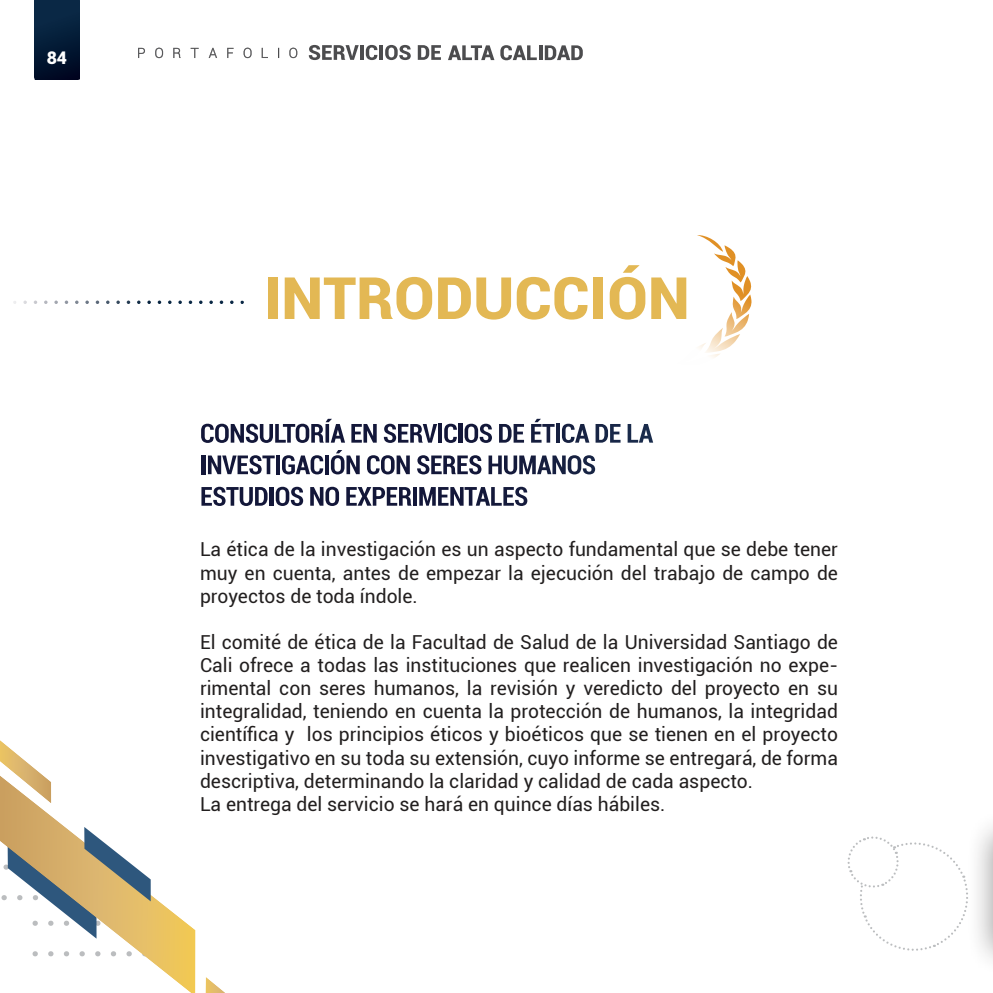
<style>
.page{position:relative;width:993px;height:993px;background:#fff}
.page>*{position:absolute;margin:0;border:0;box-sizing:border-box;transform-origin:0 0}
.t1{font:900 58.27px "Roboto";color:#e3b854}
.t2{font:19.25px/23.1px "Roboto";color:#221f1f;text-align:justify}
.t3{font:900 17.5px "Roboto";color:#fff}
</style>
<div class="page">
<img style="left:35px;top:0;width:45px;height:79px">
<svg style="left:138px;top:48px;width:7px;height:10px"></svg>
<svg style="left:155px;top:48px;width:8px;height:10px"></svg>
<svg style="left:173px;top:48px;width:7px;height:10px"></svg>
<svg style="left:190px;top:48px;width:8px;height:10px"></svg>
<svg style="left:208px;top:48px;width:9px;height:10px"></svg>
<svg style="left:227px;top:48px;width:6px;height:10px"></svg>
<svg style="left:243px;top:48px;width:8px;height:10px"></svg>
<svg style="left:261px;top:48px;width:7px;height:10px"></svg>
<svg style="left:289px;top:48px;width:8px;height:10px"></svg>
<svg style="left:309px;top:45px;width:49px;height:15px"></svg>
<hr style="left:360px;top:45px;width:3px;height:15px;background:#4c4c4e">
<svg style="left:365px;top:45px;width:12px;height:15px"></svg>
<hr style="left:379px;top:45px;width:4px;height:15px;background:#4c4c4e">
<svg style="left:385px;top:45px;width:25px;height:15px"></svg>
<svg style="left:417px;top:45px;width:24px;height:15px"></svg>
<svg style="left:448px;top:45px;width:46px;height:15px"></svg>
<svg style="left:500px;top:45px;width:36px;height:15px"></svg>
<svg style="left:539px;top:45px;width:3px;height:15px"></svg>
<svg style="left:544px;top:45px;width:38px;height:15px"></svg>
<img style="left:201px;top:423px;width:28px;height:20px">
<img style="left:231px;top:424px;width:13px;height:18px">
<img style="left:246px;top:423px;width:12px;height:20px">
<img style="left:260px;top:424px;width:13px;height:19px">
<img style="left:275px;top:424px;width:8px;height:18px">
<img style="left:283px;top:423px;width:26px;height:20px">
<img style="left:311px;top:424px;width:13px;height:18px">
<img style="left:325px;top:418px;width:7px;height:24px">
<img style="left:330px;top:424px;width:15px;height:18px">
<img style="left:351px;top:424px;width:25px;height:18px">
<img style="left:383px;top:423px;width:13px;height:20px">
<img style="left:398px;top:424px;width:10px;height:18px">
<img style="left:410px;top:424px;width:32px;height:18px">
<img style="left:444px;top:423px;width:12px;height:20px">
<img style="left:458px;top:424px;width:4px;height:18px">
<img style="left:464px;top:423px;width:28px;height:20px">
<img style="left:499px;top:424px;width:12px;height:18px">
<img style="left:513px;top:424px;width:11px;height:18px">
<img style="left:531px;top:418px;width:10px;height:24px">
<img style="left:542px;top:424px;width:12px;height:18px">
<img style="left:556px;top:424px;width:3px;height:18px">
<img style="left:561px;top:423px;width:28px;height:20px">
<img style="left:595px;top:424px;width:13px;height:18px">
<img style="left:610px;top:424px;width:10px;height:18px">
<img style="left:627px;top:424px;width:26px;height:18px">
<img style="left:201px;top:455px;width:4px;height:19px">
<img style="left:208px;top:455px;width:66px;height:19px">
<img style="left:276px;top:455px;width:3px;height:19px">
<img style="left:282px;top:455px;width:41px;height:19px">
<img style="left:325px;top:455px;width:3px;height:19px">
<img style="left:331px;top:450px;width:13px;height:24px">
<img style="left:346px;top:455px;width:13px;height:19px">
<img style="left:367px;top:455px;width:12px;height:19px">
<img style="left:381px;top:455px;width:13px;height:19px">
<img style="left:396px;top:455px;width:13px;height:19px">
<img style="left:417px;top:455px;width:12px;height:19px">
<img style="left:431px;top:455px;width:10px;height:19px">
<img style="left:443px;top:455px;width:12px;height:19px">
<img style="left:457px;top:455px;width:10px;height:19px">
<img style="left:469px;top:455px;width:12px;height:19px">
<img style="left:488px;top:455px;width:13px;height:19px">
<img style="left:504px;top:455px;width:13px;height:19px">
<img style="left:519px;top:455px;width:16px;height:19px">
<img style="left:537px;top:455px;width:28px;height:19px">
<img style="left:567px;top:455px;width:28px;height:19px">
<img style="left:201px;top:486px;width:52px;height:20px">
<img style="left:255px;top:487px;width:12px;height:18px">
<img style="left:270px;top:487px;width:3px;height:18px">
<img style="left:275px;top:486px;width:14px;height:20px">
<img style="left:291px;top:486px;width:12px;height:20px">
<img style="left:310px;top:487px;width:13px;height:18px">
<img style="left:325px;top:486px;width:14px;height:20px">
<img style="left:346px;top:487px;width:51px;height:18px">
<img style="left:399px;top:487px;width:12px;height:18px">
<img style="left:413px;top:487px;width:3px;height:18px">
<img style="left:419px;top:487px;width:16px;height:18px">
<img style="left:438px;top:487px;width:10px;height:18px">
<img style="left:450px;top:487px;width:51px;height:18px">
<img style="left:503px;top:487px;width:10px;height:18px">
<img style="left:515px;top:486px;width:12px;height:20px">
<svg style="left:697px;top:235px;width:54px;height:123px"></svg>
<svg style="left:220px;top:300px;width:3px;height:4px"></svg>
<svg style="left:209px;top:300px;width:4px;height:4px"></svg>
<svg style="left:189px;top:300px;width:3px;height:4px"></svg>
<svg style="left:178px;top:300px;width:4px;height:4px"></svg>
<svg style="left:158px;top:300px;width:3px;height:4px"></svg>
<svg style="left:147px;top:300px;width:4px;height:4px"></svg>
<svg style="left:127px;top:300px;width:3px;height:4px"></svg>
<svg style="left:116px;top:300px;width:4px;height:4px"></svg>
<svg style="left:96px;top:300px;width:3px;height:4px"></svg>
<svg style="left:85px;top:300px;width:4px;height:4px"></svg>
<svg style="left:65px;top:300px;width:3px;height:4px"></svg>
<svg style="left:54px;top:300px;width:4px;height:4px"></svg>
<svg style="left:44px;top:300px;width:4px;height:4px"></svg>
<svg style="left:23px;top:300px;width:4px;height:4px"></svg>
<svg style="left:240px;top:300px;width:4px;height:4px"></svg>
<svg style="left:847px;top:836px;width:118px;height:115px"></svg>
<div style="left:965px;top:808px;width:27px;height:167px;background:#221f1f;opacity:.5"></div>
<img style="left:0;top:795px;width:195px;height:197px">
<img style="left:0;top:740px;width:51px;height:63px">
<img style="left:205px;top:977px;width:19px;height:15px">
<svg style="left:1px;top:826px;width:150px;height:112px"></svg>
<p class="t3" style="left:47px;top:47px;width:22px">84</p>
<h1 class="t1" style="left:264px;top:265px;width:427px">INTRODUCCIÓN</h1>
<p class="t2" style="left:200px;top:537px;width:639px">La ética de la investigación es un aspecto fundamental que se debe tener muy en cuenta, antes de empezar la ejecución del trabajo de campo de proyectos de toda índole.</p>
<p class="t2" style="left:200px;top:629px;width:639px;text-align:left">El comité de ética de la Facultad de Salud de la Universidad Santiago de Cali ofrece a todas las instituciones que realicen investigación no expe&shy;rimental con seres humanos, la revisión y veredicto del proyecto en su integralidad, teniendo en cuenta la protección de humanos, la integridad científica y los principios éticos y bioéticos que se tienen en el proyecto investigativo en su toda su extensión, cuyo informe se entregará, de forma descriptiva, determinando la claridad y calidad de cada aspecto.<br>La entrega del servicio se hará en quince días hábiles.</p>
</div>
